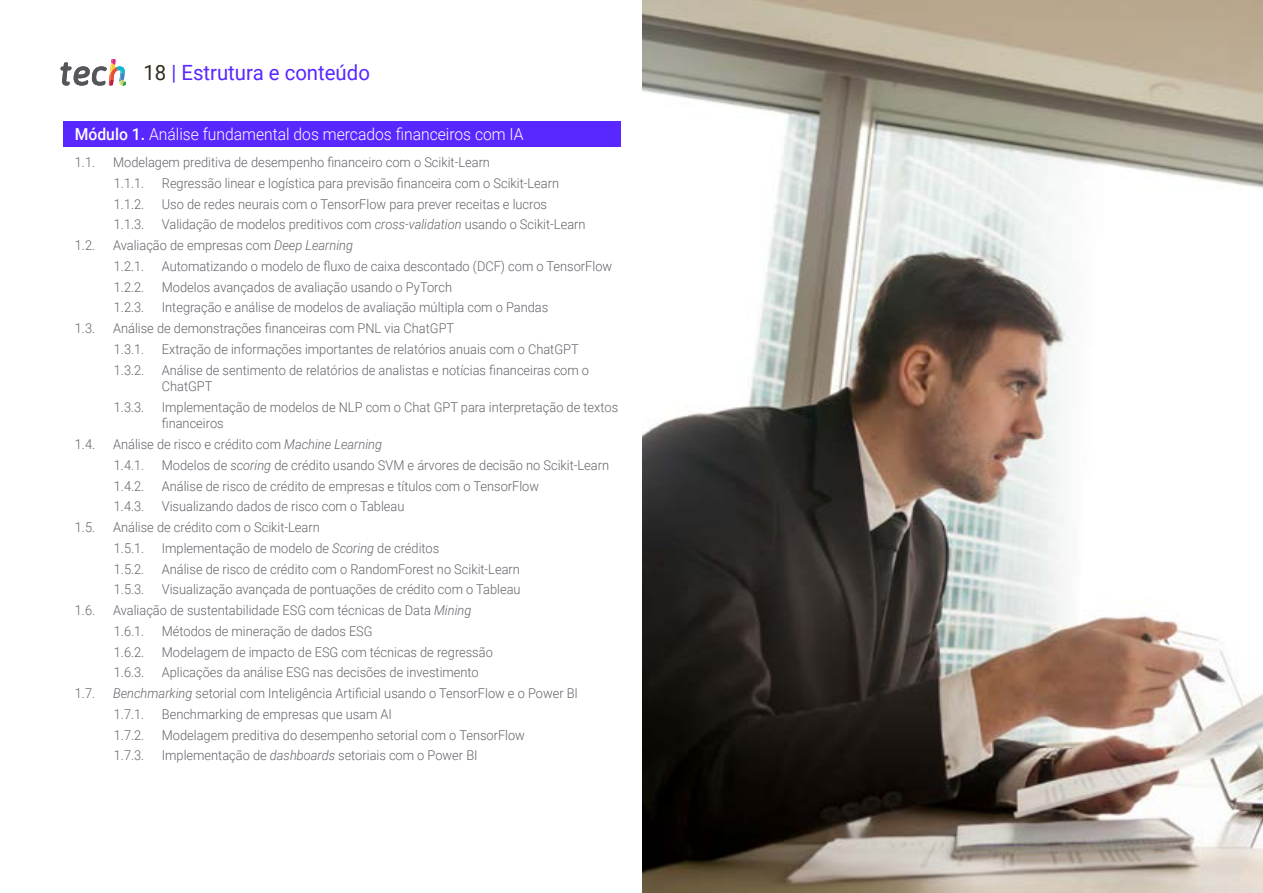
<style>
.page{position:relative;width:1263px;height:893px;background:#fff}
.page>*{position:absolute;margin:0;border:0;box-sizing:border-box;transform-origin:0 0}
.t1{font:21px "Roboto";color:#5927ff}
.t2{font:300 16.5px "Roboto";color:#fff;scale:.95 1}
.t3{font:300 13.5px/20.7px "Roboto";color:#61646a;scale:.95 1}
.s1{color:#312e20}
.s2{font-weight:500}
.s3{font-style:italic}
</style>
<div class="page">
<img style="left:642px;top:0;width:621px;height:893px">
<div style="left:64px;top:121px;width:557px;height:25px;background:#5927ff"></div>
<svg style="left:61px;top:59px;width:65px;height:27px"></svg>
<h1 class="t1" style="left:144px;top:57px;width:228px"><span class="s1">18</span> | Estrutura e conteúdo</h1>
<p class="t2" style="left:75px;top:123px;width:474px"><span class="s2">Módulo 1.</span> Análise fundamental dos mercados financeiros com IA</p>
<p class="t3" style="left:75px;top:151px;width:23px">1.1.</p>
<p class="t3" style="left:113px;top:151px;width:398px">Modelagem preditiva de desempenho financeiro com o Scikit-Learn<br>1.1.1.</p>
<p class="t3" style="left:162px;top:172px;width:420px">Regressão linear e logística para previsão financeira com o Scikit-Learn</p>
<p class="t3" style="left:114px;top:193px;width:34px">1.1.2.</p>
<p class="t3" style="left:162px;top:193px;width:407px">Uso de redes neurais com o TensorFlow para prever receitas e lucros</p>
<p class="t3" style="left:114px;top:214px;width:34px">1.1.3.</p>
<p class="t3" style="left:162px;top:214px;width:447px">Validação de modelos preditivos com <span class="s3">cross-validation</span> usando o Scikit-Learn</p>
<p class="t3" style="left:75px;top:234px;width:23px">1.2.</p>
<p class="t3" style="left:113px;top:234px;width:254px">Avaliação de empresas com <span class="s3">Deep Learning<br></span>1.2.1.</p>
<p class="t3" style="left:162px;top:255px;width:476px">Automatizando o modelo de fluxo de caixa descontado (DCF) com o TensorFlow</p>
<p class="t3" style="left:114px;top:276px;width:34px">1.2.2.</p>
<p class="t3" style="left:162px;top:276px;width:307px">Modelos avançados de avaliação usando o PyTorch</p>
<p class="t3" style="left:114px;top:297px;width:34px">1.2.3.</p>
<p class="t3" style="left:162px;top:297px;width:408px">Integração e análise de modelos de avaliação múltipla com o Pandas</p>
<p class="t3" style="left:75px;top:317px;width:23px">1.3.</p>
<p class="t3" style="left:113px;top:317px;width:361px">Análise de demonstrações financeiras com PNL via ChatGPT<br>1.3.1.</p>
<p class="t3" style="left:162px;top:338px;width:440px">Extração de informações importantes de relatórios anuais com o ChatGPT</p>
<p class="t3" style="left:114px;top:359px;width:34px">1.3.2.</p>
<p class="t3" style="left:162px;top:361px;width:451px;line-height:16.5px">Análise de sentimento de relatórios de analistas e notícias financeiras com o<br>ChatGPT</p>
<p class="t3" style="left:114px;top:396px;width:34px">1.3.3.</p>
<p class="t3" style="left:162px;top:398px;width:482px;line-height:16.5px">Implementação de modelos de NLP com o Chat GPT para interpretação de textos financeiros</p>
<p class="t3" style="left:75px;top:433px;width:23px">1.4.</p>
<p class="t3" style="left:113px;top:433px;width:285px">Análise de risco e crédito com <span class="s3">Machine Learning<br></span>1.4.1.</p>
<p class="t3" style="left:162px;top:454px;width:472px">Modelos de <span class="s3">scoring</span> de crédito usando SVM e árvores de decisão no Scikit-Learn</p>
<p class="t3" style="left:114px;top:475px;width:34px">1.4.2.</p>
<p class="t3" style="left:162px;top:475px;width:399px">Análise de risco de crédito de empresas e títulos com o TensorFlow</p>
<p class="t3" style="left:114px;top:496px;width:34px">1.4.3.</p>
<p class="t3" style="left:162px;top:496px;width:257px">Visualizando dados de risco com o Tableau</p>
<p class="t3" style="left:75px;top:516px;width:23px">1.5.</p>
<p class="t3" style="left:113px;top:516px;width:219px">Análise de crédito com o Scikit-Learn<br>1.5.1.</p>
<p class="t3" style="left:162px;top:537px;width:293px">Implementação de modelo de <span class="s3">Scoring</span> de créditos</p>
<p class="t3" style="left:114px;top:558px;width:34px">1.5.2.</p>
<p class="t3" style="left:162px;top:558px;width:378px">Análise de risco de crédito com o RandomForest no Scikit-Learn</p>
<p class="t3" style="left:114px;top:579px;width:34px">1.5.3.</p>
<p class="t3" style="left:162px;top:579px;width:379px">Visualização avançada de pontuações de crédito com o Tableau</p>
<p class="t3" style="left:75px;top:599px;width:23px">1.6.</p>
<p class="t3" style="left:113px;top:599px;width:379px">Avaliação de sustentabilidade ESG com técnicas de Data <span class="s3">Mining<br></span>1.6.1.</p>
<p class="t3" style="left:162px;top:620px;width:223px">Métodos de mineração de dados ESG</p>
<p class="t3" style="left:114px;top:641px;width:34px">1.6.2.</p>
<p class="t3" style="left:162px;top:641px;width:350px">Modelagem de impacto de ESG com técnicas de regressão</p>
<p class="t3" style="left:114px;top:662px;width:34px">1.6.3.</p>
<p class="t3" style="left:162px;top:662px;width:335px">Aplicações da análise ESG nas decisões de investimento</p>
<p class="t3" style="left:75px;top:682px;width:23px">1.7.</p>
<p class="t3" style="left:113px;top:682px;width:491px"><span class="s3">Benchmarking</span> setorial com Inteligência Artificial usando o TensorFlow e o Power BI<br>1.7.1.</p>
<p class="t3" style="left:162px;top:703px;width:244px">Benchmarking de empresas que usam AI</p>
<p class="t3" style="left:114px;top:724px;width:34px">1.7.2.</p>
<p class="t3" style="left:162px;top:724px;width:384px">Modelagem preditiva do desempenho setorial com o TensorFlow</p>
<p class="t3" style="left:114px;top:745px;width:34px">1.7.3.</p>
<p class="t3" style="left:162px;top:745px;width:334px">Implementação de <span class="s3">dashboards</span> setoriais com o Power BI</p>
</div>
